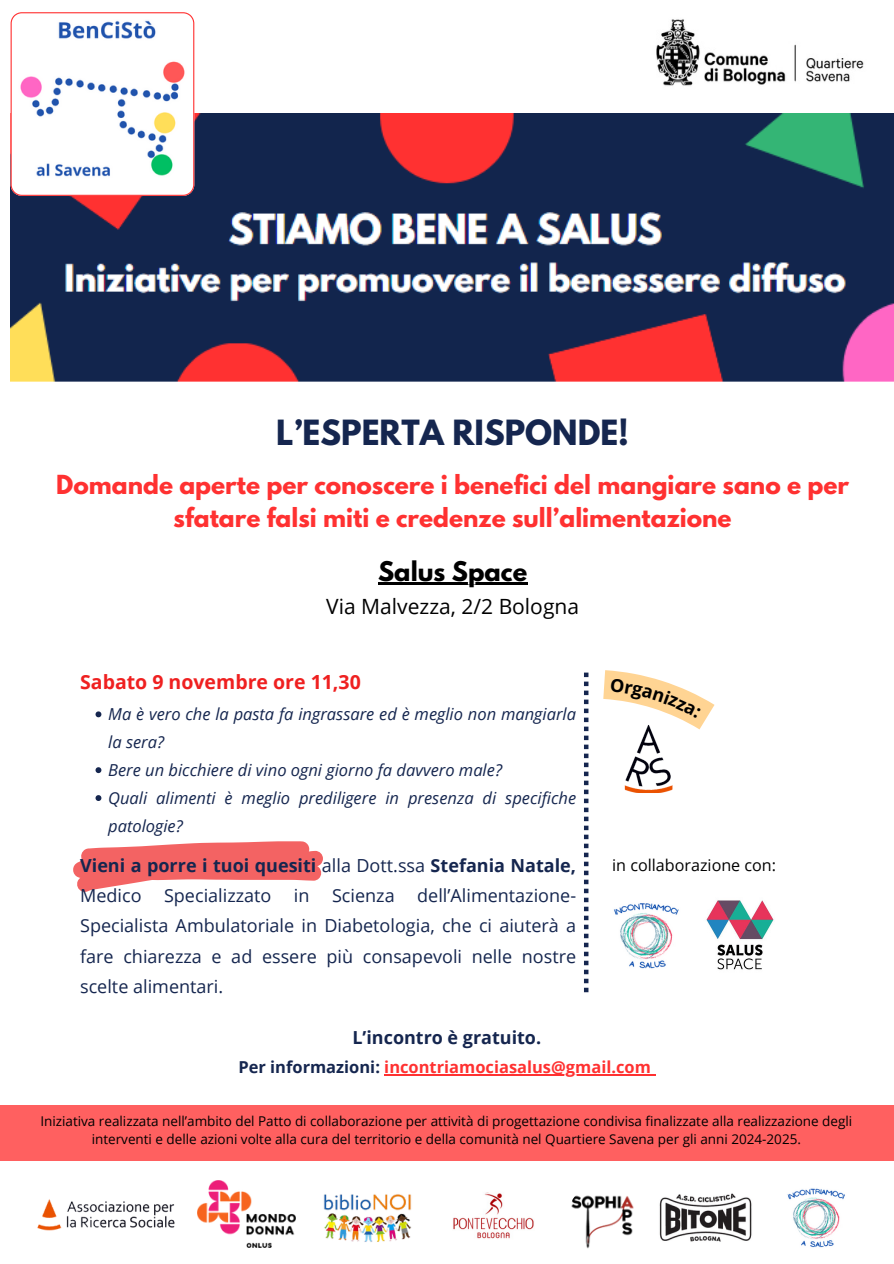
<style>
.page{position:relative;width:894px;height:1264px;background:#fff}
.page>*{position:absolute;margin:0;border:0;box-sizing:border-box;transform-origin:0 0}
.t1{font:700 30.75px "League Spartan";color:#15264f}
.t2{font:700 24px "League Spartan";color:#000}
.t3{font:700 23.25px/32.5px "League Spartan";color:#ff3131;text-align:center}
.t4{font:21px "Open Sans";color:#000}
.t5{font:700 19.5px "Open Sans";color:#ef2020}
.t6{font:18px/30.5px "Open Sans";color:#15264f;text-align:justify}
.t7{font:700 18px "Open Sans";color:#15264f}
.t8{font:italic 16.5px/27.9px "Open Sans";color:#15264f}
.t9{font:700 16.5px "Open Sans";color:#ff3131}
.t10{font:16.05px "Open Sans";color:#000}
.t11{font:13.5px/18px "Open Sans";color:#000;text-align:center}
.s1{font-weight:700}
.s2{color:#15264f}
</style>
<div class="page">
<img style="left:37px;top:1199px;width:138px;height:31px">
<img style="left:198px;top:1180px;width:98px;height:67px">
<img style="left:787px;top:1188px;width:58px;height:60px">
<div style="left:0;top:1105px;width:893px;height:56px;background:#ff6060"></div>
<svg style="left:584px;top:672px;width:4px;height:320px"></svg>
<img style="left:570px;top:1189px;width:64px;height:65px;border-radius:19px">
<img style="left:323px;top:1194px;width:89px;height:48px">
<img style="left:631px;top:19px;width:261px;height:95px">
<img style="left:453px;top:1192px;width:81px;height:47px">
<img style="left:659px;top:1193px;width:93px;height:49px">
<img style="left:11px;top:114px;width:882px;height:268px">
<svg style="left:11px;top:12px;width:183px;height:184px"></svg>
<img style="left:624px;top:725px;width:48px;height:68px">
<svg style="left:73px;top:841px;width:250px;height:50px"></svg>
<img style="left:706px;top:900px;width:68px;height:70px">
<svg style="left:95px;top:711px;width:6px;height:6px"></svg>
<svg style="left:95px;top:767px;width:6px;height:6px"></svg>
<svg style="left:95px;top:795px;width:6px;height:6px"></svg>
<hr style="left:378px;top:582px;width:149px;height:2px;background:#000">
<hr style="left:384px;top:1074px;width:266px;height:1px;background:#ff3131">
<img style="left:614px;top:903px;width:65px;height:66px">
<svg style="left:603px;top:670px;width:112px;height:61px"></svg>
<h6 class="t1" style="left:276px;top:417px;width:354px">L’ESPERTA RISPONDE!</h6>
<p class="t3" style="left:56px;top:471px;width:794px">Domande aperte per conoscere i benefici del mangiare sano e per sfatare falsi miti e credenze sull’alimentazione</p>
<p class="t2" style="left:378px;top:559px;width:150px">Salus Space</p>
<p class="t4" style="left:326px;top:591px;width:254px">Via Malvezza, 2/2 Bologna</p>
<p class="t5" style="left:80px;top:667px;width:282px">Sabato 9 novembre ore 11,30</p>
<p class="t8" style="left:108px;top:700px;width:469px">Ma è vero che la pasta fa ingrassare ed è meglio non mangiarla la sera?</p>
<p class="t8" style="left:108px;top:755px;width:395px">Bere un bicchiere di vino ogni giorno fa davvero male?</p>
<p class="t8" style="left:108px;top:783px;width:469px">Quali alimenti è meglio prediligere in presenza di specifiche patologie?</p>
<p class="t6" style="left:80px;top:849px;width:497px"><span class="s1">Vieni a porre i tuoi quesiti</span> alla Dott.ssa <span class="s1">Stefania Natale, </span>Medico Specializzato in Scienza dell’Alimentazione-Specialista Ambulatoriale in Diabetologia, che ci aiuterà a fare chiarezza e ad essere più consapevoli nelle nostre scelte alimentari.</p>
<p class="t10" style="left:612px;top:853px;width:165px">in collaborazione con:</p>
<p class="t7" style="left:352px;top:1024px;width:190px">L’incontro è gratuito.</p>
<p class="t9" style="left:238px;top:1055px;width:414px"><span class="s2">Per informazioni:</span> incontriamociasalus@gmail.com</p>
<p class="t11" style="left:40px;top:1112px;width:813px">Iniziativa realizzata nell’ambito del Patto di collaborazione per attività di progettazione condivisa finalizzate alla realizzazione degli interventi e delle azioni volte alla cura del territorio e della comunità nel Quartiere Savena per gli anni 2024-2025.</p>
</div>
